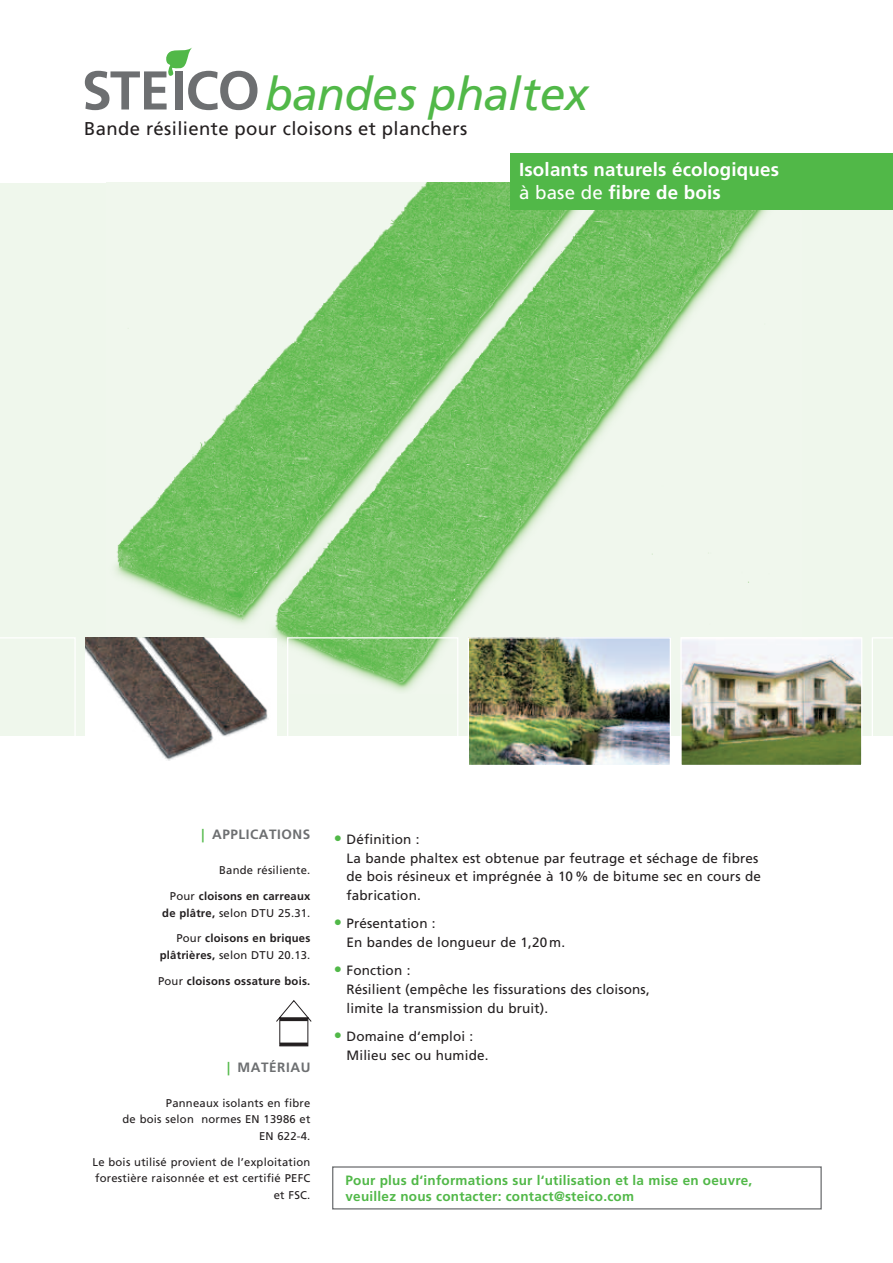
<style>
.page{position:relative;width:893px;height:1263px;background:#fff}
.page>*{position:absolute;margin:0;border:0;box-sizing:border-box;transform-origin:0 0}
.t1{font:italic 46.2px "Frutiger";letter-spacing:-.01em;color:#51b848}
.t2{font:700 18.75px/22.5px "Frutiger";letter-spacing:.01em;color:#fff}
.t3{font:18.6px "Frutiger";letter-spacing:.02em;color:#231f20}
.t4{font:13.5px/18.8px "Frutiger";letter-spacing:.01em;color:#231f20}
.t5{font:700 13.5px/16.2px "Frutiger";letter-spacing:.02em;color:#51b848}
.t6{font:700 13.5px "Frutiger";letter-spacing:.04em;color:#6d6f71}
.t7{font:11.25px/16.5px "Frutiger";letter-spacing:.02em;color:#231f20;text-align:right}
.t8{font:700 11.25px/16.5px "Frutiger";letter-spacing:.02em;color:#231f20;text-align:right}
.s1{font-weight:400}
.s2{color:#51b848}
.s3{font-weight:700;font-size:16.5px;color:#51b848}
</style>
<div class="page">
<div style="left:332px;top:1166px;width:490px;height:43px;border:1px solid #6d6f71"></div>
<div style="left:0;top:183px;width:893px;height:553px;background:#eff7ec"></div>
<img style="left:106px;top:183px;width:661px;height:508px">
<div style="left:510px;top:153px;width:383px;height:57px;background:#51b848"></div>
<svg style="left:85px;top:47px;width:172px;height:63px"></svg>
<img style="left:682px;top:639px;width:178px;height:125px">
<div style="left:680px;top:637px;width:182px;height:129px;border:1px solid #fff"></div>
<img style="left:470px;top:639px;width:199px;height:125px">
<div style="left:468px;top:637px;width:203px;height:129px;border:1px solid #fff"></div>
<div style="left:287px;top:637px;width:171px;height:129px;border:1px solid #fff"></div>
<div style="left:86px;top:638px;width:191px;height:127px;background:#fff"></div>
<img style="left:86px;top:638px;width:182px;height:122px">
<svg style="left:0;top:637px;width:76px;height:99px"></svg>
<svg style="left:872px;top:637px;width:21px;height:99px"></svg>
<svg style="left:276px;top:1000px;width:36px;height:46px"></svg>
<hr style="left:280px;top:1018px;width:28px;height:3px;background:#231f20">
<svg style="left:280px;top:1042px;width:28px;height:4px"></svg>
<h1 class="t1" style="left:265px;top:67px;width:325px">bandes phaltex</h1>
<h3 class="t3" style="left:84px;top:118px;width:385px">Bande résiliente pour cloisons et planchers</h3>
<h2 class="t2" style="left:515px;top:158px;width:266px">Isolants naturels écologiques <span class="s1">à base de</span> fibre de bois</h2>
<p class="t6" style="left:202px;top:827px;width:110px"><span class="s2">|</span> applications</p>
<p class="t7" style="left:219px;top:862px;width:93px">Bande résiliente.</p>
<p class="t8" style="left:162px;top:888px;width:150px"><span class="s1">Pour</span> cloisons en carreaux de plâtre, <span class="s1">selon DTU 25.31.</span></p>
<p class="t8" style="left:160px;top:930px;width:152px"><span class="s1">Pour</span> cloisons en briques plâtrières, <span class="s1">selon DTU 20.13.</span></p>
<p class="t8" style="left:158px;top:973px;width:154px"><span class="s1">Pour</span> cloisons ossature bois.</p>
<p class="t6" style="left:227px;top:1059px;width:85px"><span class="s2">|</span> Matériau</p>
<p class="t7" style="left:123px;top:1094px;width:189px">Panneaux isolants en fibre<br>de bois selon normes EN 13986 et<br>EN 622-4.</p>
<p class="t7" style="left:93px;top:1153px;width:219px">Le bois utilisé provient de l’exploitation forestière raisonnée et est certifié PEFC et FSC.</p>
<p class="t4" style="left:347px;top:830px;width:416px;text-indent:-13px"><span class="s3">•</span> Définition :<br>La bande phaltex est obtenue par feutrage et séchage de fibres de bois résineux et imprégnée à 10% de bitume sec en cours de fabrication.</p>
<p class="t4" style="left:347px;top:914px;width:220px;text-indent:-13px"><span class="s3">•</span> Présentation :<br>En bandes de longueur de 1,20m.</p>
<p class="t4" style="left:347px;top:961px;width:305px;text-indent:-13px"><span class="s3">•</span> Fonction :<br>Résilient (empêche les fissurations des cloisons, limite la transmission du bruit).</p>
<p class="t4" style="left:347px;top:1027px;width:143px;text-indent:-13px"><span class="s3">•</span> Domaine d‘emploi :<br>Milieu sec ou humide.</p>
<p class="t5" style="left:345px;top:1172px;width:408px">Pour plus d‘informations sur l‘utilisation et la mise en oeuvre, veuillez nous contacter: contact@steico.com</p>
</div>
